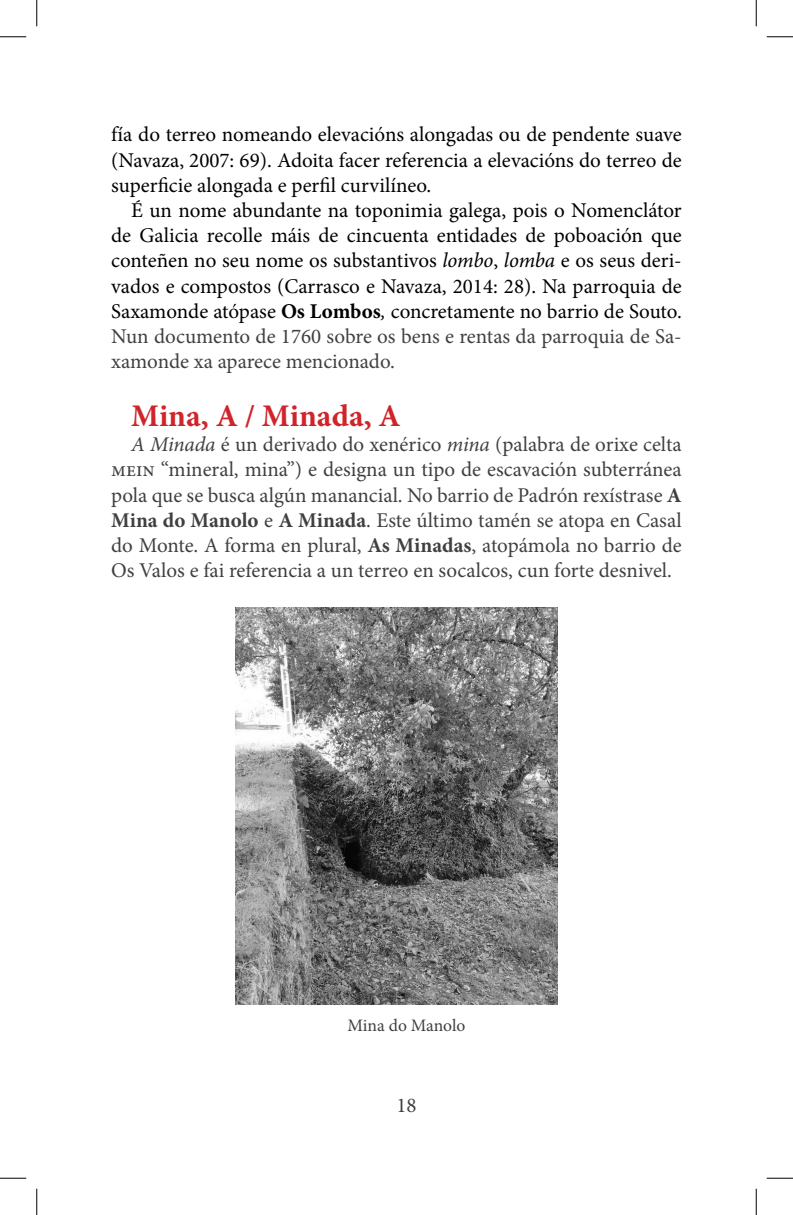
<style>
.page{position:relative;width:793px;height:1215px;background:#fff}
.page>*{position:absolute;margin:0;border:0;box-sizing:border-box;transform-origin:0 0}
.libro_toponiia_epigr{font:700 31.5px "Minion Pro";color:#d1232a}
.libros_toponimia_par{font:21px/25.2px "Minion Pro";color:#000;text-align:justify}
.libros_toponimia_par-2{font:21px/25.2px "Minion Pro";letter-spacing:-.005em;color:#404040;text-align:justify}
.libros_toponimia_par-3{font:17.5px "Minion Pro";color:#404040}
.s1{font-style:italic}
.s2{font-weight:700}
.s3{color:#404040}
</style>
<div class="page">
<img style="left:235px;top:607px;width:323px;height:397px">
<svg style="left:0;top:36px;width:26px;height:1px"></svg>
<svg style="left:767px;top:36px;width:26px;height:1px"></svg>
<svg style="left:0;top:1177px;width:26px;height:1px"></svg>
<svg style="left:767px;top:1177px;width:26px;height:1px"></svg>
<svg style="left:36px;top:0;width:1px;height:26px"></svg>
<svg style="left:36px;top:1188px;width:1px;height:26px"></svg>
<svg style="left:756px;top:0;width:1px;height:26px"></svg>
<svg style="left:756px;top:1188px;width:1px;height:26px"></svg>
<p class="libros_toponimia_par" style="left:111px;top:122px;width:572px">fía do terreo nomeando elevacións alongadas ou de pendente suave (Navaza, 2007: 69). Adoita facer referencia a elevacións do terreo de superficie alongada e perfil curvilíneo.</p>
<p class="libros_toponimia_par" style="left:111px;top:198px;width:572px;text-indent:20px">É un nome abundante na toponimia galega, pois o Nomenclátor de Galicia recolle máis de cincuenta entidades de poboación que conteñen no seu nome os substantivos <span class="s1">lombo</span>, <span class="s1">lomba</span> e os seus deri&shy;vados e compostos (Carrasco e Navaza, 2014: 28). Na parroquia de Saxamonde atópase <span class="s2">Os Lombos</span><span class="s1">,</span> concretamente no barrio de Souto.<br><span class="s3">Nun documento de 1760 sobre os bens e rentas da parroquia de Sa&shy;xamonde xa aparece mencionado.</span></p>
<p class="libro_toponiia_epigr" style="left:131px;top:393px;width:271px">Mina, A / Minada, A</p>
<p class="libros_toponimia_par-2" style="left:111px;top:432px;width:572px;text-indent:20px"><span class="s1">A Minada</span> é un derivado do xenérico <span class="s1">mina</span> (palabra de orixe celta mein “mineral, mina”) e designa un tipo de escavación subterránea pola que se busca algún manancial. No barrio de Padrón rexístrase <span class="s2">A Mina do Manolo</span> e <span class="s2">A Minada</span>. Este último tamén se atopa en Casal do Monte. A forma en plural, <span class="s2">As Minadas</span>, atopámola no barrio de Os Valos e fai referencia a un terreo en socalcos, cun forte desnivel.</p>
<p class="libros_toponimia_par-3" style="left:347px;top:1013px;width:119px">Mina do Manolo</p>
<p class="libros_toponimia_par-2" style="left:396px;top:1092px;width:22px">18</p>
</div>
